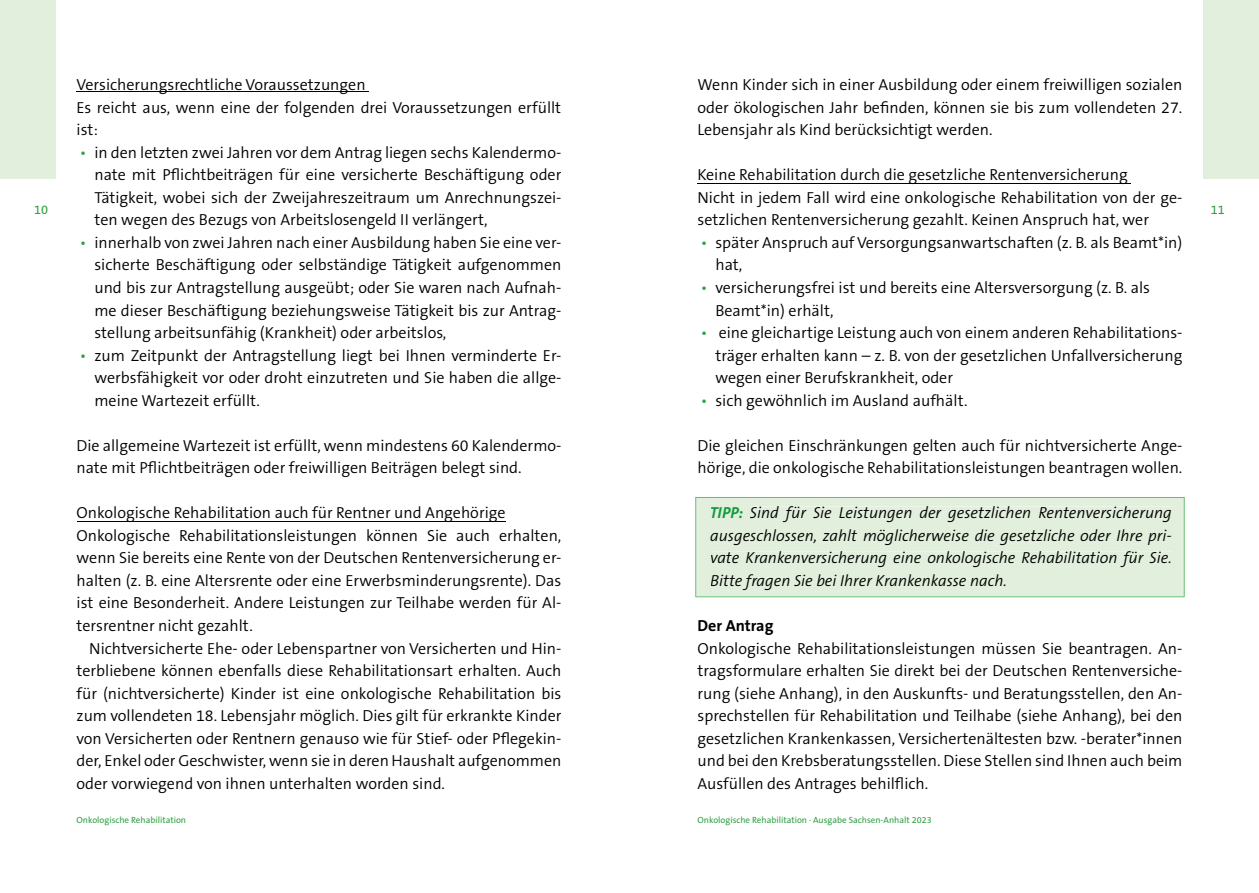
<style>
.page{position:relative;width:1259px;height:893px;background:#fff}
.page>*{position:absolute;margin:0;border:0;box-sizing:border-box;transform-origin:0 0}
.t1{font:300 16.05px/22.5px "The Sans B4";color:#000}
.t2{font:italic 300 16.05px/22.5px "The Sans B4";color:#000;text-align:justify}
.t3{font:700 16.05px "The Sans B7";color:#000}
.t4{font:12.75px "The Sans B5 Plain";color:#319f44}
.t5{font:9px "The Sans B5 Plain";color:#319f44}
.s1{color:#319f44}
.s2{font-family:"The Sans B7";font-weight:700;color:#139b41}
</style>
<div class="page">
<div style="left:0;top:0;width:55px;height:179px;background:#e1efdc"></div>
<div style="left:1203px;top:0;width:56px;height:179px;background:#e1efdc"></div>
<hr style="left:77px;top:91px;width:292px;height:1px;background:#000">
<hr style="left:77px;top:521px;width:428px;height:1px;background:#000">
<hr style="left:697px;top:183px;width:434px;height:1px;background:#000">
<div style="left:695px;top:497px;width:489px;height:100px;background:#e1efdc"></div>
<p class="t4" style="left:34px;top:203px;width:16px">10</p>
<p class="t1" style="left:77px;top:74px;width:486px">Versicherungsrechtliche Voraussetzungen<br>Es reicht aus, wenn eine der folgenden drei Voraussetzungen erfüllt ist:</p>
<p class="t1" style="left:94px;top:142px;width:468px;text-align:justify;text-indent:-15px"><span class="s1">•</span> in den letzten zwei Jahren vor dem Antrag liegen sechs Kalendermo&shy;nate mit Pflichtbeiträgen für eine versicherte Beschäftigung oder Tätigkeit, wobei sich der Zweijahreszeitraum um Anrechnungszei&shy;ten wegen des Bezugs von Arbeitslosengeld II verlängert,</p>
<p class="t1" style="left:94px;top:232px;width:468px;text-align:justify;text-indent:-15px"><span class="s1">•</span> innerhalb von zwei Jahren nach einer Ausbildung haben Sie eine ver&shy;sicherte Beschäftigung oder selbständige Tätigkeit aufgenommen und bis zur Antragstellung ausgeübt; oder Sie waren nach Aufnah&shy;me dieser Beschäftigung beziehungsweise Tätigkeit bis zur Antrag&shy;stellung arbeitsunfähig (Krankheit) oder arbeitslos,</p>
<p class="t1" style="left:94px;top:344px;width:468px;text-align:justify;text-indent:-15px"><span class="s1">•</span> zum Zeitpunkt der Antragstellung liegt bei Ihnen verminderte Er&shy;werbsfähigkeit vor oder droht einzutreten und Sie haben die allge&shy;meine Wartezeit erfüllt.</p>
<p class="t1" style="left:77px;top:435px;width:486px">Die allgemeine Wartezeit ist erfüllt, wenn mindestens 60 Kalendermo&shy;nate mit Pflichtbeiträgen oder freiwilligen Beiträgen belegt sind.</p>
<p class="t1" style="left:77px;top:502px;width:486px">Onkologische Rehabilitation auch für Rentner und Angehörige Onkologische Rehabilitationsleistungen können Sie auch erhalten, wenn Sie bereits eine Rente von der Deutschen Rentenversicherung er&shy;halten (z. B. eine Altersrente oder eine Erwerbsminderungsrente). Das ist eine Besonderheit. Andere Leistungen zur Teilhabe werden für Al&shy;tersrentner nicht gezahlt.</p>
<p class="t1" style="left:77px;top:637px;width:486px;text-align:justify;text-indent:13px">Nichtversicherte Ehe- oder Lebenspartner von Versicherten und Hin&shy;terbliebene können ebenfalls diese Rehabilitationsart erhalten. Auch für (nichtversicherte) Kinder ist eine onkologische Rehabilitation bis zum vollendeten 18. Lebensjahr möglich. Dies gilt für erkrankte Kinder von Versicherten oder Rentnern genauso wie für Stief- oder Pflegekin&shy;der, Enkel oder Geschwister, wenn sie in deren Haushalt aufgenommen oder vorwiegend von ihnen unterhalten worden sind.</p>
<p class="t1" style="left:697px;top:74px;width:486px;text-align:justify">Wenn Kinder sich in einer Ausbildung oder einem freiwilligen sozialen oder ökologischen Jahr befinden, können sie bis zum vollendeten 27.<br>Lebensjahr als Kind berücksichtigt werden.</p>
<p class="t1" style="left:697px;top:164px;width:486px">Keine Rehabilitation durch die gesetzliche Rentenversicherung<br>Nicht in jedem Fall wird eine onkologische Rehabilitation von der ge&shy;setzlichen Rentenversicherung gezahlt. Keinen Anspruch hat, wer</p>
<p class="t1" style="left:715px;top:232px;width:468px;text-indent:-15px"><span class="s1">•</span> später Anspruch auf Versorgungsanwartschaften (z. B. als Beamt*in) hat,</p>
<p class="t1" style="left:715px;top:277px;width:436px;text-indent:-15px"><span class="s1">•</span> versicherungsfrei ist und bereits eine Altersversorgung (z. B. als<br>Beamt*in) erhält,</p>
<p class="t1" style="left:715px;top:322px;width:468px;text-align:justify;text-indent:-15px"><span class="s1">•</span> eine gleichartige Leistung auch von einem anderen Rehabilitations&shy;träger erhalten kann – z. B. von der gesetzlichen Unfallversicherung wegen einer Berufskrankheit, oder</p>
<p class="t1" style="left:700px;top:389px;width:268px"><span class="s1">•</span> sich gewöhnlich im Ausland aufhält.</p>
<p class="t1" style="left:697px;top:435px;width:486px">Die gleichen Einschränkungen gelten auch für nichtversicherte Ange&shy;hörige, die onkologische Rehabilitationsleistungen beantragen wollen.</p>
<p class="t2" style="left:710px;top:502px;width:463px"><span class="s2">TIPP:</span> Sind für Sie Leistungen der gesetzlichen Rentenversicherung ausgeschlossen, zahlt möglicherweise die gesetzliche oder Ihre pri&shy;vate Krankenversicherung eine onkologische Rehabilitation für Sie.<br>Bitte fragen Sie bei Ihrer Krankenkasse nach.</p>
<p class="t3" style="left:697px;top:617px;width:77px">Der Antrag</p>
<p class="t1" style="left:697px;top:637px;width:486px;text-align:justify">Onkologische Rehabilitationsleistungen müssen Sie beantragen. An&shy;tragsformulare erhalten Sie direkt bei der Deutschen Rentenversiche&shy;rung (siehe Anhang), in den Auskunfts- und Beratungsstellen, den An&shy;sprechstellen für Rehabilitation und Teilhabe (siehe Anhang), bei den gesetzlichen Krankenkassen, Versichertenältesten bzw. -berater*innen und bei den Krebsberatungsstellen. Diese Stellen sind Ihnen auch beim Ausfüllen des Antrages behilflich.</p>
<p class="t5" style="left:77px;top:815px;width:111px">Onkologische Rehabilitation</p>
<p class="t5" style="left:697px;top:815px;width:236px">Onkologische Rehabilitation · Ausgabe Sachsen-Anhalt 2023</p>
<p class="t4" style="left:1210px;top:203px;width:16px">11</p>
</div>
